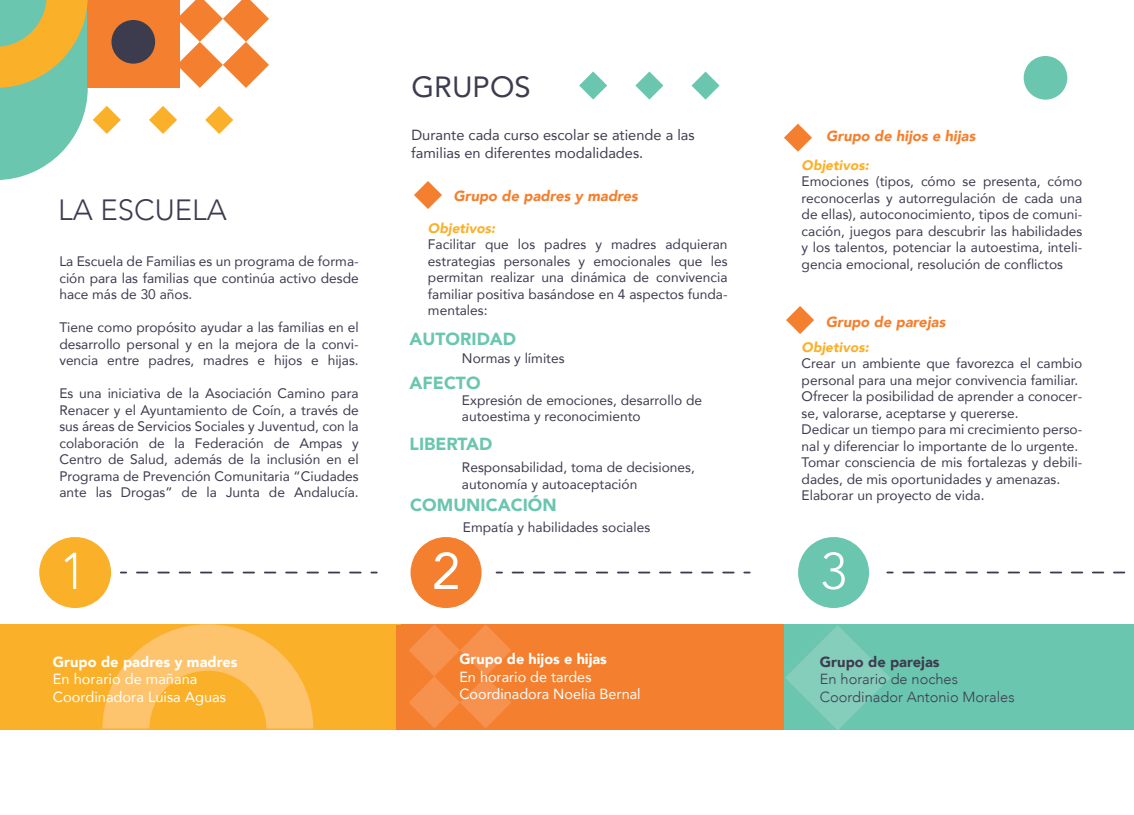
<style>
.page{position:relative;width:1134px;height:815px;background:#fff}
.page>*{position:absolute;margin:0;border:0;box-sizing:border-box;transform-origin:0 0}
.t1{font:300 51.12px "Avenir";color:#fff}
.t2{font:51.12px "Avenir";color:#fff}
.t3{font:300 29.25px "Avenir";color:#3d3c4f}
.t4{font:29.25px "Avenir";color:#3d3c4f}
.t5{font:900 17.5px "Avenir";color:#6bc6af}
.t6{font:14.62px/17.5px "Avenir";color:#fff}
.t7{font:14.62px/17.5px "Avenir";color:#3d3c4f}
.t8{font:italic 900 14.62px "Avenir";color:#f47f2e}
.t9{font:300 14.62px/17.5px "Avenir";color:#3d3c4f}
.t10{font:900 14.62px "Avenir";color:#fff}
.t11{font:900 14.62px "Avenir";color:#3d3c4f}
.t12{font:13.75px/16.5px "Avenir";color:#3d3c4f;text-align:justify}
.t13{font:italic 900 13.75px "Avenir";color:#fbb02a}
</style>
<div class="page">
<div style="left:401px;top:625px;width:382px;height:105px;background:#f47f2e"></div>
<div style="left:0;top:625px;width:401px;height:105px;background:#fbb02a"></div>
<svg style="left:103px;top:624px;width:210px;height:104px"></svg>
<svg style="left:39px;top:537px;width:72px;height:71px"></svg>
<svg style="left:137px;top:572px;width:240px;height:1px"></svg>
<div style="left:88px;top:0;width:92px;height:88px;background:#f47f2e"></div>
<div style="left:111px;top:20px;width:44px;height:44px;background:#3d3c4f;border-radius:50%"></div>
<svg style="left:180px;top:0;width:89px;height:88px"></svg>
<svg style="left:149px;top:106px;width:28px;height:28px"></svg>
<svg style="left:0;top:0;width:121px;height:180px"></svg>
<svg style="left:205px;top:106px;width:28px;height:28px"></svg>
<svg style="left:798px;top:537px;width:71px;height:71px"></svg>
<svg style="left:903px;top:572px;width:223px;height:1px"></svg>
<div style="left:784px;top:625px;width:350px;height:105px;background:#6bc6af"></div>
<svg style="left:785px;top:625px;width:105px;height:105px"></svg>
<div style="left:1024px;top:56px;width:43px;height:44px;background:#6bc6af;border-radius:50%"></div>
<svg style="left:411px;top:537px;width:71px;height:71px"></svg>
<div style="left:397px;top:625px;width:361px;height:104px;background:#f47f2e"></div>
<svg style="left:409px;top:624px;width:102px;height:104px"></svg>
<svg style="left:513px;top:572px;width:237px;height:1px"></svg>
<svg style="left:786px;top:306px;width:28px;height:28px"></svg>
<svg style="left:784px;top:124px;width:28px;height:28px"></svg>
<svg style="left:635px;top:72px;width:28px;height:28px"></svg>
<svg style="left:579px;top:71px;width:28px;height:29px"></svg>
<svg style="left:691px;top:72px;width:29px;height:28px"></svg>
<svg style="left:414px;top:181px;width:28px;height:28px"></svg>
<h2 class="t3" style="left:58px;top:193px;width:170px">LA ESCUELA</h2>
<p class="t12" style="left:59px;top:253px;width:301px">La Escuela de Familias es un programa de forma&shy;ción para las familias que continúa activo desde hace más de 30 años.</p>
<p class="t12" style="left:59px;top:319px;width:301px">Tiene como propósito ayudar a las familias en el desarrollo personal y en la mejora de la convi&shy;vencia entre padres, madres e hijos e hijas.</p>
<p class="t12" style="left:59px;top:385px;width:301px">Es una iniciativa de la Asociación Camino para Renacer y el Ayuntamiento de Coín, a través de sus áreas de Servicios Sociales y Juventud, con la colaboración de la Federación de Ampas y Centro de Salud, además de la inclusión en el Programa de Prevención Comunitaria “Ciudades ante las Drogas” de la Junta de Andalucía.</p>
<h2 class="t4" style="left:411px;top:64px;width:121px">GRUPOS</h2>
<p class="t7" style="left:411px;top:126px;width:285px">Durante cada curso escolar se atiende a las familias en diferentes modalidades.</p>
<p class="t8" style="left:453px;top:183px;width:186px">Grupo de padres y madres</p>
<p class="t13" style="left:428px;top:217px;width:69px">Objetivos:</p>
<p class="t12" style="left:428px;top:236px;width:301px">Facilitar que los padres y madres adquieran estrategias personales y emocionales que les permitan realizar una dinámica de convivencia familiar positiva basándose en 4 aspectos funda&shy;mentales:</p>
<p class="t12" style="left:462px;top:349px;width:104px">Normas y límites</p>
<p class="t5" style="left:410px;top:324px;width:108px">AUTORIDAD</p>
<p class="t5" style="left:410px;top:367px;width:72px">AFECTO</p>
<p class="t12" style="left:462px;top:391px;width:242px">Expresión de emociones, desarrollo de autoestima y reconocimiento</p>
<p class="t5" style="left:410px;top:429px;width:84px">LIBERTAD</p>
<p class="t12" style="left:462px;top:459px;width:234px">Responsabilidad, toma de decisiones, autonomía y autoaceptación</p>
<p class="t5" style="left:410px;top:490px;width:148px">COMUNICACIÓN</p>
<p class="t12" style="left:463px;top:519px;width:189px">Empatía y habilidades sociales</p>
<p class="t8" style="left:826px;top:124px;width:151px">Grupo de hijos e hijas</p>
<p class="t13" style="left:802px;top:153px;width:69px">Objetivos:</p>
<p class="t12" style="left:802px;top:173px;width:282px">Emociones (tipos, cómo se presenta, cómo reconocerlas y autorregulación de cada una de ellas), autoconocimiento, tipos de comuni&shy;cación, juegos para descubrir las habilidades y los talentos, potenciar la autoestima, inteli&shy;gencia emocional, resolución de conflictos</p>
<p class="t8" style="left:826px;top:310px;width:121px">Grupo de parejas</p>
<p class="t13" style="left:802px;top:336px;width:69px">Objetivos:</p>
<p class="t12" style="left:802px;top:355px;width:282px;text-align:left">Crear un ambiente que favorezca el cambio personal para una mejor convivencia familiar.<br>Ofrecer la posibilidad de aprender a conocer&shy;se, valorarse, aceptarse y quererse.<br>Dedicar un tiempo para mi crecimiento perso&shy;nal y diferenciar lo importante de lo urgente.<br>Tomar consciencia de mis fortalezas y debili&shy;dades, de mis oportunidades y amenazas.<br>Elaborar un proyecto de vida.</p>
<h1 class="t1" style="left:60px;top:541px;width:28px">1</h1>
<h1 class="t1" style="left:820px;top:541px;width:28px">3</h1>
<h1 class="t2" style="left:432px;top:530px;width:30px">2</h1>
<p class="t10" style="left:53px;top:649px;width:186px">Grupo de padres y madres</p>
<p class="t6" style="left:53px;top:670px;width:175px">En horario de mañana<br>Coordinadora Luisa Aguas</p>
<p class="t10" style="left:459px;top:647px;width:149px">Grupo de hijos e hijas</p>
<p class="t6" style="left:459px;top:667px;width:183px">En horario de tardes<br>Coordinadora Noelia Bernal</p>
<p class="t11" style="left:820px;top:649px;width:121px">Grupo de parejas</p>
<p class="t9" style="left:820px;top:671px;width:196px">En horario de noches<br>Coordinador Antonio Morales</p>
</div>
